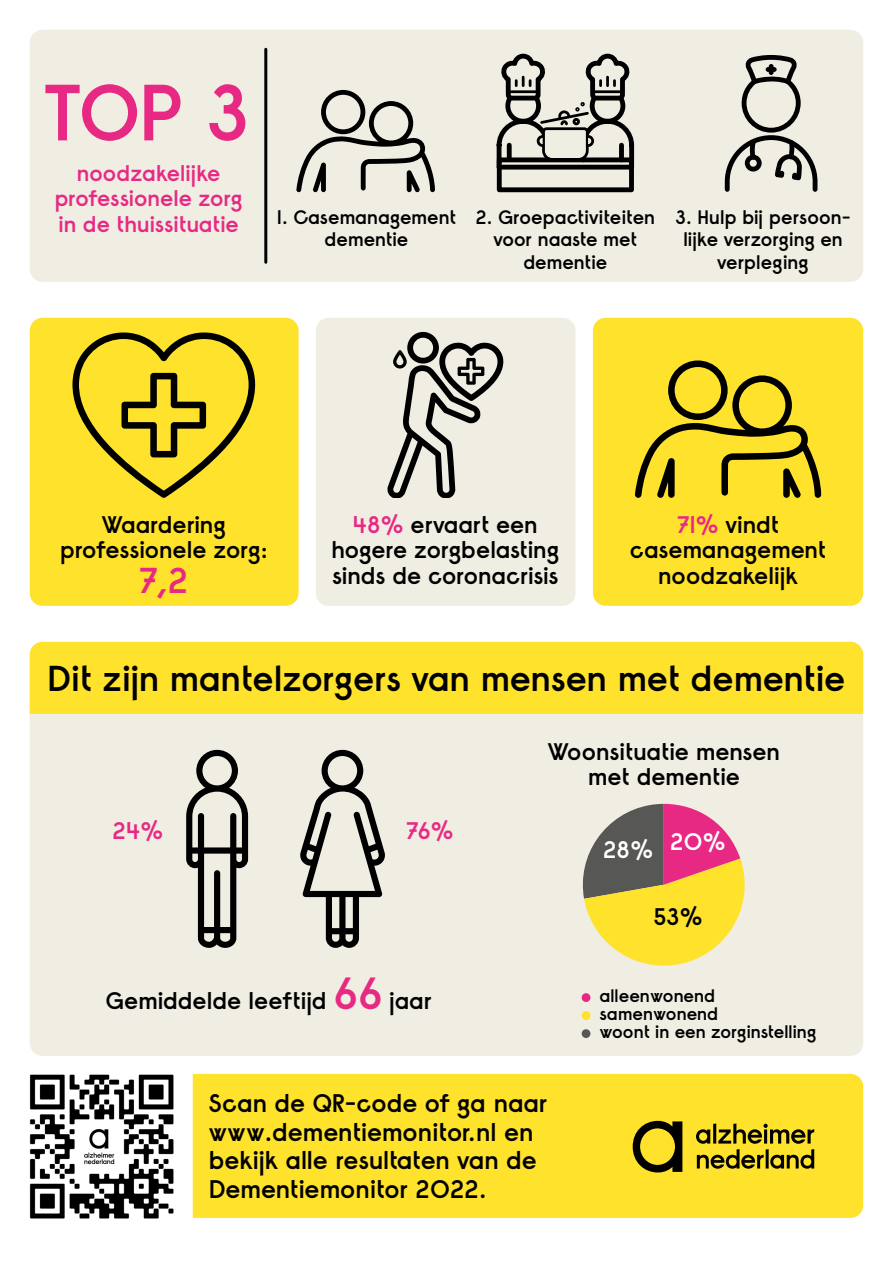
<style>
.page{position:relative;width:893px;height:1263px;background:#fff}
.page>*{position:absolute;margin:0;border:0;box-sizing:border-box;transform-origin:0 0}
.t1{font:600 79.5px "Raisonne AN";color:#e72984}
.t2{font:600 36px "Raisonne AN";letter-spacing:-.015em;color:#000}
.t3{font:600 36px "Raisonne AN";color:#e72984}
.t4{font:600 25.5px/28.5px "Raisonne AN";letter-spacing:-.015em;color:#000}
.t5{font:600 24px/25.5px "Raisonne AN";letter-spacing:-.015em;color:#000;text-align:center}
.t6{font:600 24px "Raisonne AN";color:#e72984}
.t7{font:600 24px "Raisonne AN";color:#fff}
.t8{font:600 22.5px/25.5px "Raisonne AN";letter-spacing:-.015em;color:#e72984;text-align:center}
.t9{font:600 19.5px/22.5px "Raisonne AN";letter-spacing:-.015em;color:#000;text-align:center}
.t10{font:600 18px/18px "Raisonne AN";letter-spacing:-.02em;color:#000}
.s1{color:#e72984}
.s2{font-size:45px;color:#e72984}
</style>
<div class="page">
<div style="left:30px;top:642px;width:833px;height:414px;background:#f0ede3;border-radius:13px"></div>
<svg style="left:582px;top:804px;width:163px;height:162px"></svg>
<div style="left:593px;top:318px;width:270px;height:288px;background:#ffe22b;border-radius:13px"></div>
<div style="left:316px;top:318px;width:260px;height:288px;background:#f0ede3;border-radius:13px"></div>
<div style="left:30px;top:30px;width:833px;height:252px;background:#f0ede3;border-radius:13px"></div>
<div style="left:30px;top:318px;width:269px;height:288px;background:#ffe22b;border-radius:13px"></div>
<div style="left:193px;top:1074px;width:670px;height:144px;background:#ffe22b"></div>
<hr style="left:264px;top:49px;width:3px;height:213px;background:#000">
<svg style="left:296px;top:90px;width:139px;height:102px"></svg>
<svg style="left:72px;top:332px;width:183px;height:166px"></svg>
<svg style="left:186px;top:750px;width:62px;height:198px"></svg>
<svg style="left:300px;top:750px;width:85px;height:198px"></svg>
<div style="left:582px;top:993px;width:8px;height:9px;background:#e72984;border-radius:50%"></div>
<div style="left:582px;top:1011px;width:8px;height:9px;background:#ffe22b;border-radius:50%"></div>
<div style="left:582px;top:1029px;width:8px;height:9px;background:#575756;border-radius:50%"></div>
<svg style="left:635px;top:360px;width:186px;height:138px"></svg>
<img style="left:29px;top:1074px;width:145px;height:145px">
<svg style="left:387px;top:332px;width:116px;height:166px"></svg>
<div style="left:30px;top:642px;width:833px;height:72px;background:#ffe22b"></div>
<svg style="left:725px;top:55px;width:92px;height:137px"></svg>
<svg style="left:696px;top:1123px;width:118px;height:46px"></svg>
<svg style="left:633px;top:1121px;width:49px;height:51px"></svg>
<div style="left:497px;top:157px;width:137px;height:35px;background:#f0ede3;border:5px solid #000"></div>
<svg style="left:497px;top:54px;width:137px;height:118px"></svg>
<div style="left:499px;top:165px;width:133px;height:5px;background:#000"></div>
<h1 class="t1" style="left:44px;top:61px;width:207px">TOP 3</h1>
<p class="t8" style="left:54px;top:160px;width:190px">noodzakelijke professionele zorg in de thuissituatie</p>
<p class="t9" style="left:277px;top:205px;width:181px">1. Casemanagement dementie</p>
<p class="t9" style="left:475px;top:205px;width:181px">2. Groepactiviteiten voor naaste met dementie</p>
<p class="t9" style="left:675px;top:205px;width:177px">3. Hulp bij persoon&shy;lijke verzorging en verpleging</p>
<p class="t5" style="left:60px;top:511px;width:209px">Waardering professionele zorg:</p>
<h2 class="t3" style="left:139px;top:557px;width:51px">7,2</h2>
<p class="t5" style="left:331px;top:511px;width:230px"><span class="s1">48%</span> ervaart een hogere zorgbelasting sinds de coronacrisis</p>
<p class="t5" style="left:630px;top:511px;width:198px"><span class="s1">71%</span> vindt casemanagement noodzakelijk</p>
<h2 class="t2" style="left:47px;top:655px;width:800px">Dit zijn mantelzorgers van mensen met dementie</h2>
<p class="t6" style="left:112px;top:815px;width:53px">24%</p>
<p class="t6" style="left:406px;top:815px;width:49px">76%</p>
<p class="t5" style="left:106px;top:988px;width:328px">Gemiddelde leeftijd <span class="s2">66</span> jaar</p>
<p class="t5" style="left:548px;top:738px;width:234px">Woonsituatie mensen met dementie</p>
<p class="t7" style="left:603px;top:830px;width:124px">28% 20%</p>
<p class="t5" style="left:653px;top:903px;width:51px">53%</p>
<p class="t10" style="left:599px;top:986px;width:218px">alleenwonend samenwonend<br>woont in een zorginstelling</p>
<p class="t4" style="left:208px;top:1088px;width:340px">Scan de QR-code of ga naar www.dementiemonitor.nl en bekijk alle resultaten van de<br>Dementiemonitor 2022.</p>
</div>
